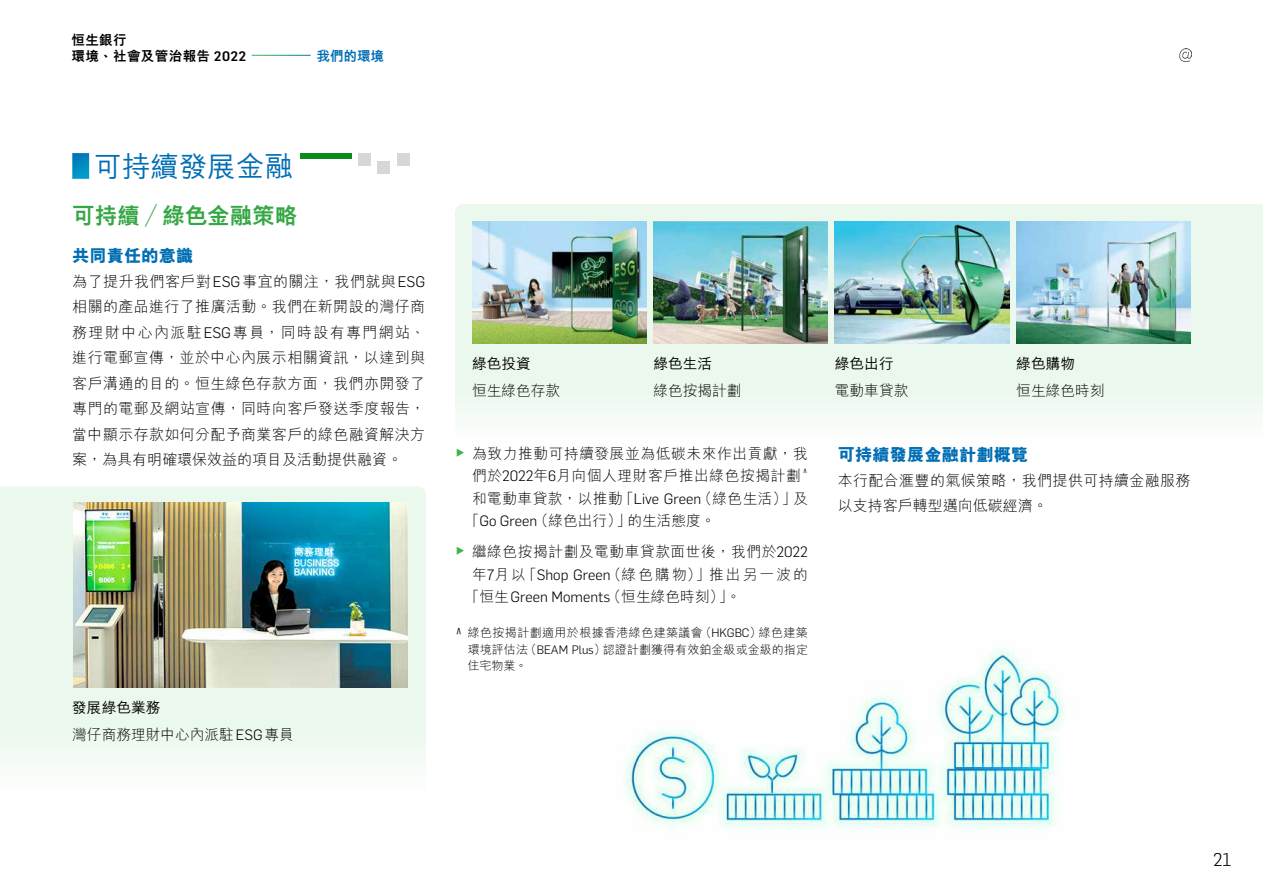
<style>
.page{position:relative;width:1263px;height:893px;background:#fff}
.page>*{position:absolute;margin:0;border:0;box-sizing:border-box;transform-origin:0 0}
.Header__H3{font:500 28.5px "M Hei HK";color:#006eb4}
.Subhead_3__H4{font:800 22.5px "M Hei HK";color:#35a744}
.t1{font:300 18px "Flama";color:#000}
.Subhead_4__H5{font:800 17.25px "M Hei HK";letter-spacing:.005em;color:#006eb4}
.Body_Text{font:300 15px/25.5px "M Hei HK";letter-spacing:.025em;color:#000;text-align:justify}
.Infograph_Text{font:300 14.7px "M Hei HK";letter-spacing:.04em;color:#000}
.Infograph_Text-2{font:300 14.7px "M Hei HK";color:#000}
.Infograph_Text-3{font:300 14.7px "M Hei HK";letter-spacing:.145em;color:#000}
.Infograph_Text-4{font:500 14.7px "M Hei HK";color:#000}
.t2{font:800 13.5px/16.2px "M Hei HK";letter-spacing:.03em;color:#000}
.t3{font:800 13.5px "M Hei HK";color:#006eb4}
.note{font:300 12px/16.5px "M Hei HK";letter-spacing:.005em;color:#000;text-align:justify}
.s1{font-family:"Flama";font-weight:500}
.s2{font-family:"Flama"}
.s3{font-family:"Flama";font-size:17.7px;color:#39b54a}
.s4{font-family:"Flama";font-size:15.6px}
</style>
<div class="page">
<img style="left:623px;top:649px;width:442px;height:179px">
<div style="left:455px;top:204px;width:808px;height:211px;background:#ebf8ed"></div>
<div style="left:0;top:486px;width:426px;height:275px;background:#ebf8ed"></div>
<svg style="left:72px;top:153px;width:17px;height:26px"></svg>
<div style="left:300px;top:153px;width:51px;height:5px;background:#0a8a1b"></div>
<div style="left:358px;top:153px;width:13px;height:13px;background:#d6d7d7"></div>
<div style="left:397px;top:153px;width:13px;height:13px;background:#d6d7d7"></div>
<div style="left:377px;top:161px;width:13px;height:12px;background:#d6d7d7"></div>
<img style="left:472px;top:221px;width:174px;height:122px">
<img style="left:653px;top:221px;width:175px;height:122px">
<img style="left:835px;top:221px;width:174px;height:122px">
<img style="left:1016px;top:221px;width:175px;height:122px">
<img style="left:73px;top:503px;width:334px;height:185px">
<svg style="left:1180px;top:49px;width:12px;height:12px"></svg>
<p class="t2" style="left:71px;top:31px;width:176px">恒生銀行<br>環境、社會及管治報告 <span class="s1">2022</span></p>
<p class="t3" style="left:317px;top:49px;width:69px">我們的環境</p>
<h3 class="Header__H3" style="left:94px;top:146px;width:201px">可持續發展金融</h3>
<h4 class="Subhead_3__H4" style="left:72px;top:205px;width:226px">可持續／綠色金融策略</h4>
<h5 class="Subhead_4__H5" style="left:72px;top:247px;width:123px">共同責任的意識</h5>
<p class="Body_Text" style="left:72px;top:268px;width:354px">為了提升我們客戶對<span class="s2">ESG</span>事宜的關注，我們就與<span class="s2">ESG</span>相關的產品進行了推廣活動。我們在新開設的灣仔商務理財中心內派駐<span class="s2">ESG</span>專員，同時設有專門網站、進行電郵宣傳，並於中心內展示相關資訊，以達到與客戶溝通的目的。恒生綠色存款方面，我們亦開發了專門的電郵及網站宣傳，同時向客戶發送季度報告，當中顯示存款如何分配予商業客戶的綠色融資解決方案，為具有明確環保效益的項目及活動提供融資。</p>
<p class="Infograph_Text-4" style="left:72px;top:697px;width:90px">發展綠色業務</p>
<p class="Infograph_Text-2" style="left:72px;top:727px;width:223px">灣仔商務理財中心內派駐<span class="s2">ESG</span>專員</p>
<p class="Infograph_Text-4" style="left:472px;top:353px;width:60px">綠色投資</p>
<p class="Infograph_Text" style="left:472px;top:383px;width:90px">恒生綠色存款</p>
<p class="Infograph_Text-4" style="left:653px;top:353px;width:60px">綠色生活</p>
<p class="Infograph_Text" style="left:653px;top:383px;width:90px">綠色按揭計劃</p>
<p class="Infograph_Text" style="left:455px;top:446px;width:354px"><span class="s3">►</span> 為致力推動可持續發展並為低碳未來作出貢獻，我</p>
<p class="Infograph_Text" style="left:472px;top:468px;width:337px">們於<span class="s2">2022</span>年<span class="s2">6</span>月向個人理財客戶推出綠色按揭計劃<sup>^</sup></p>
<p class="Infograph_Text" style="left:472px;top:491px;width:337px">和電動車貸款，以推動「<span class="s2">Live Green</span>（綠色生活）」及</p>
<p class="Infograph_Text-2" style="left:465px;top:513px;width:252px">「<span class="s2">Go Green</span>（綠色出行）」的生活態度。</p>
<p class="Infograph_Text" style="left:455px;top:544px;width:354px"><span class="s3">►</span> 繼綠色按揭計劃及電動車貸款面世後，我們於<span class="s2">2022</span></p>
<p class="Infograph_Text-3" style="left:472px;top:567px;width:337px">年<span class="s2">7</span>月以「<span class="s2">Shop Green</span>（綠色購物）」推出另一波的</p>
<p class="Infograph_Text-2" style="left:465px;top:589px;width:278px">「恒生<span class="s2">Green Moments</span>（恒生綠色時刻）」。</p>
<p class="note" style="left:468px;top:624px;width:342px;text-indent:-13px"><span class="s4">^</span> 綠色按揭計劃適用於根據香港綠色建築議會（<span class="s2">HKGBC</span>）綠色建築環境評估法（<span class="s2">BEAM Plus</span>）認證計劃獲得有效鉑金級或金級的指定住宅物業。</p>
<p class="Infograph_Text-4" style="left:835px;top:353px;width:60px">綠色出行</p>
<p class="Infograph_Text" style="left:835px;top:383px;width:75px">電動車貸款</p>
<p class="Infograph_Text-4" style="left:1016px;top:353px;width:60px">綠色購物</p>
<p class="Infograph_Text" style="left:1016px;top:383px;width:90px">恒生綠色時刻</p>
<h5 class="Subhead_4__H5" style="left:838px;top:446px;width:192px">可持續發展金融計劃概覽</h5>
<p class="Body_Text" style="left:838px;top:467px;width:354px">本行配合滙豐的氣候策略，我們提供可持續金融服務以支持客戶轉型邁向低碳經濟。</p>
<p class="t1" style="left:1213px;top:847px;width:20px">21</p>
</div>
